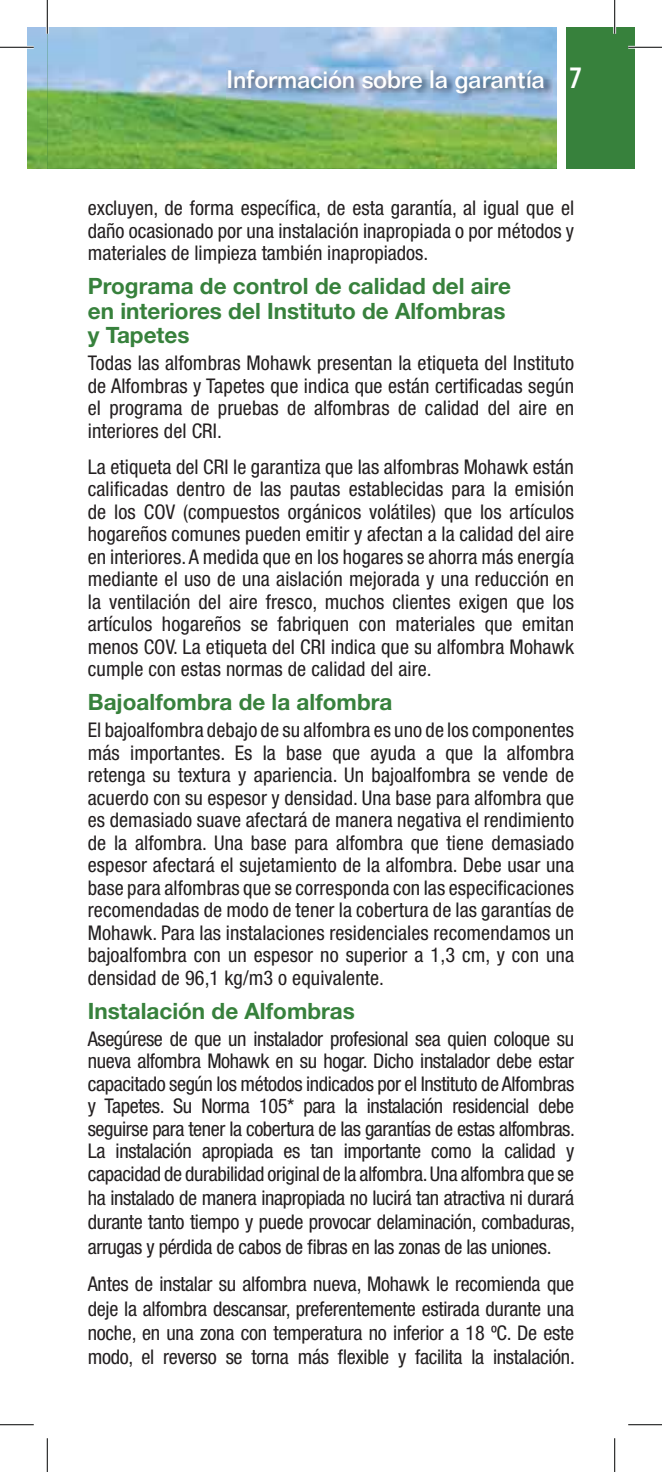
<style>
.page{position:relative;width:662px;height:1472px;background:#fff}
.page>*{position:absolute;margin:0;border:0;box-sizing:border-box;transform-origin:0 0}
.t1{font:500 24.75px "Folio BT";letter-spacing:-.025em;color:#fff}
.t2{font:700 22.5px/24.8px "Helvetica Neue LT";color:#37813c}
.t3{font:condensed 20.25px/22.5px "Helvetica Neue LT";letter-spacing:.005em;color:#231f20;text-align:justify}
.s1{font-family:"Myriad Pro";font-weight:600;font-stretch:condensed;font-size:31.5px}
</style>
<div class="page">
<img style="left:27px;top:27px;width:20px;height:142px">
<svg style="left:47px;top:27px;width:510px;height:142px;background:#8ab990"></svg>
<div style="left:566px;top:27px;width:68px;height:142px;background:#37813c"></div>
<img style="left:226px;top:67px;width:326px;height:33px">
<hr style="left:0;top:46px;width:34px;height:3px;background:#fff">
<hr style="left:628px;top:46px;width:34px;height:3px;background:#fff">
<hr style="left:46px;top:0;width:3px;height:34px;background:#fff">
<hr style="left:613px;top:0;width:3px;height:34px;background:#fff">
<hr style="left:0;top:47px;width:34px;height:1px;background:#010202">
<hr style="left:628px;top:47px;width:34px;height:1px;background:#010202">
<hr style="left:0;top:1424px;width:34px;height:1px;background:#010202">
<hr style="left:628px;top:1424px;width:34px;height:1px;background:#010202">
<hr style="left:47px;top:0;width:1px;height:34px;background:#010202">
<hr style="left:47px;top:1438px;width:1px;height:33px;background:#010202">
<hr style="left:614px;top:0;width:1px;height:34px;background:#010202">
<hr style="left:614px;top:1438px;width:1px;height:33px;background:#010202">
<p class="t1" style="left:226px;top:70px;width:357px">Información sobre la garantía <span class="s1">7</span></p>
<p class="t3" style="left:88px;top:199px;width:487px">excluyen, de forma específica, de esta garantía, al igual que el daño ocasionado por una instalación inapropiada o por métodos y materiales de limpieza también inapropiados.</p>
<p class="t2" style="left:88px;top:276px;width:424px">Programa de control de calidad del aire en interiores del Instituto de Alfombras y Tapetes</p>
<p class="t3" style="left:88px;top:354px;width:487px">Todas las alfombras Mohawk presentan la etiqueta del Instituto de Alfombras y Tapetes que indica que están certificadas según el programa de pruebas de alfombras de calidad del aire en interiores del CRI.</p>
<p class="t3" style="left:88px;top:458px;width:487px">La etiqueta del CRI le garantiza que las alfombras Mohawk están calificadas dentro de las pautas establecidas para la emisión de los COV (compuestos orgánicos volátiles) que los artículos hogareños comunes pueden emitir y afectan a la calidad del aire en interiores. A medida que en los hogares se ahorra más energía mediante el uso de una aislación mejorada y una reducción en la ventilación del aire fresco, muchos clientes exigen que los artículos hogareños se fabriquen con materiales que emitan menos COV. La etiqueta del CRI indica que su alfombra Mohawk cumple con estas normas de calidad del aire.</p>
<p class="t2" style="left:88px;top:692px;width:306px">Bajoalfombra de la alfombra</p>
<p class="t3" style="left:88px;top:721px;width:487px">El bajoalfombra debajo de su alfombra es uno de los componentes más importantes. Es la base que ayuda a que la alfombra retenga su textura y apariencia. Un bajoalfombra se vende de acuerdo con su espesor y densidad. Una base para alfombra que es demasiado suave afectará de manera negativa el rendimiento de la alfombra. Una base para alfombra que tiene demasiado espesor afectará el sujetamiento de la alfombra. Debe usar una base para alfombras que se corresponda con las especificaciones recomendadas de modo de tener la cobertura de las garantías de Mohawk. Para las instalaciones residenciales recomendamos un bajoalfombra con un espesor no superior a 1,3 cm, y con una densidad de 96,1 kg/m3 o equivalente.</p>
<p class="t2" style="left:88px;top:1001px;width:268px">Instalación de Alfombras</p>
<p class="t3" style="left:88px;top:1029px;width:488px;line-height:23.2px">Asegúrese de que un instalador profesional sea quien coloque su nueva alfombra Mohawk en su hogar. Dicho instalador debe estar capacitado según los métodos indicados por el Instituto de Alfombras y Tapetes. Su Norma 105* para la instalación residencial debe seguirse para tener la cobertura de las garantías de estas alfombras.<br>La instalación apropiada es tan importante como la calidad y capacidad de durabilidad original de la alfombra. Una alfombra que se ha instalado de manera inapropiada no lucirá tan atractiva ni durará durante tanto tiempo y puede provocar delaminación, combaduras, arrugas y pérdida de cabos de fibras en las zonas de las uniones.</p>
<p class="t3" style="left:88px;top:1274px;width:488px;line-height:24.3px">Antes de instalar su alfombra nueva, Mohawk le recomienda que deje la alfombra descansar, preferentemente estirada durante una noche, en una zona con temperatura no inferior a 18 ºC. De este modo, el reverso se torna más flexible y facilita la instalación.</p>
</div>
